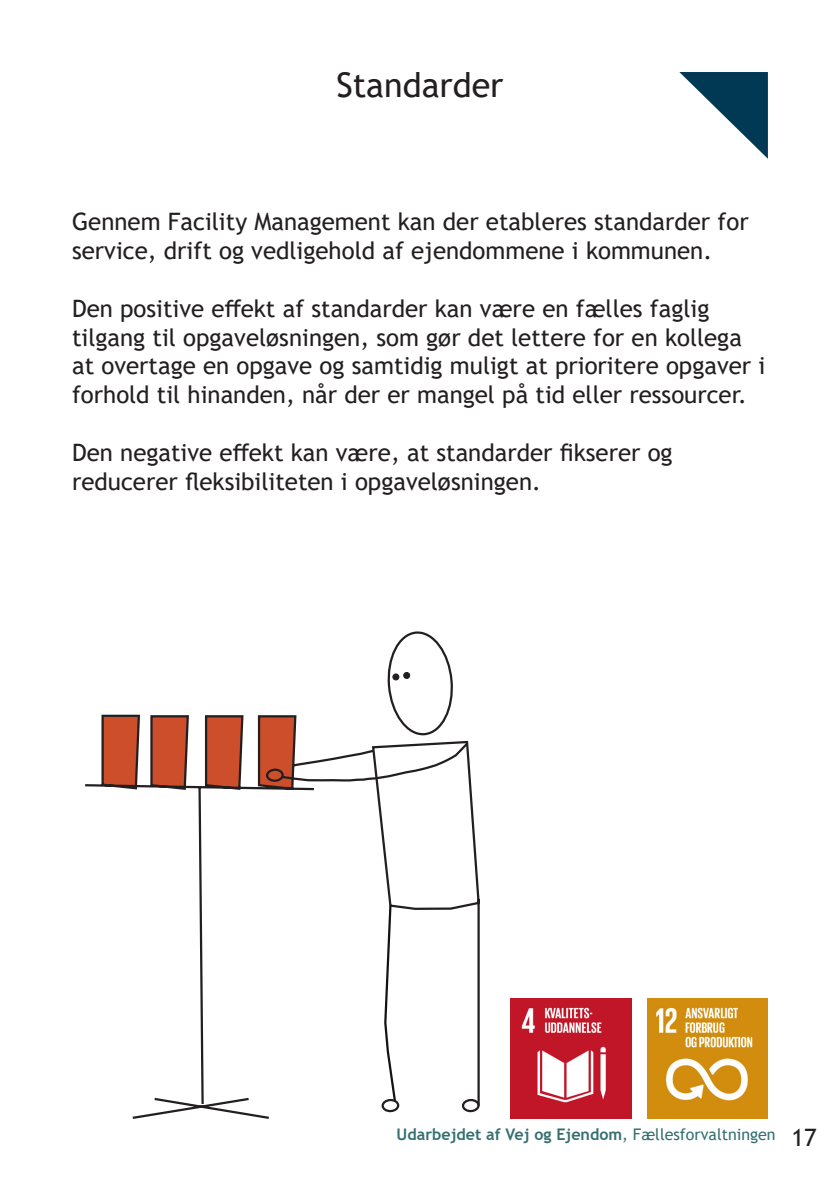
<style>
.page{position:relative;width:840px;height:1191px;background:#fff}
.page>*{position:absolute;margin:0;border:0;box-sizing:border-box;transform-origin:0 0}
.t1{font:34px "Trebuchet MS";color:#231f20}
.t2{font:24px/28.8px "Trebuchet MS";color:#231f20}
.t3{font:700 16px "Trebuchet MS";color:#357070}
.s1{font-weight:400}
</style>
<div class="page">
<svg style="left:679px;top:72px;width:88px;height:86px"></svg>
<img style="left:510px;top:998px;width:121px;height:121px">
<svg style="left:387px;top:631px;width:93px;height:476px"></svg>
<svg style="left:85px;top:713px;width:393px;height:406px"></svg>
<svg style="left:392px;top:672px;width:17px;height:8px"></svg>
<div style="left:392px;top:674px;width:7px;height:6px;border:1px solid #231f20;border-radius:50%"></div>
<img style="left:647px;top:998px;width:120px;height:121px">
<p class="t1" style="left:336px;top:64px;width:168px">Standarder</p>
<p class="t2" style="left:72px;top:207px;width:677px">Gennem Facility Management kan der etableres standarder for service, drift og vedligehold af ejendommene i kommunen.</p>
<p class="t2" style="left:72px;top:294px;width:694px">Den positive effekt af standarder kan være en fælles faglig tilgang til opgaveløsningen, som gør det lettere for en kollega at overtage en opgave og samtidig muligt at prioritere opgaver i forhold til hinanden, når der er mangel på tid eller ressourcer.</p>
<p class="t2" style="left:72px;top:438px;width:601px">Den negative effekt kan være, at standarder fikserer og reducerer fleksibiliteten i opgaveløsningen.</p>
<p class="t3" style="left:396px;top:1124px;width:380px">Udarbejdet af Vej og Ejendom<span class="s1">, Fællesforvaltningen</span></p>
<p class="t2" style="left:791px;top:1123px;width:27px">17</p>
</div>
